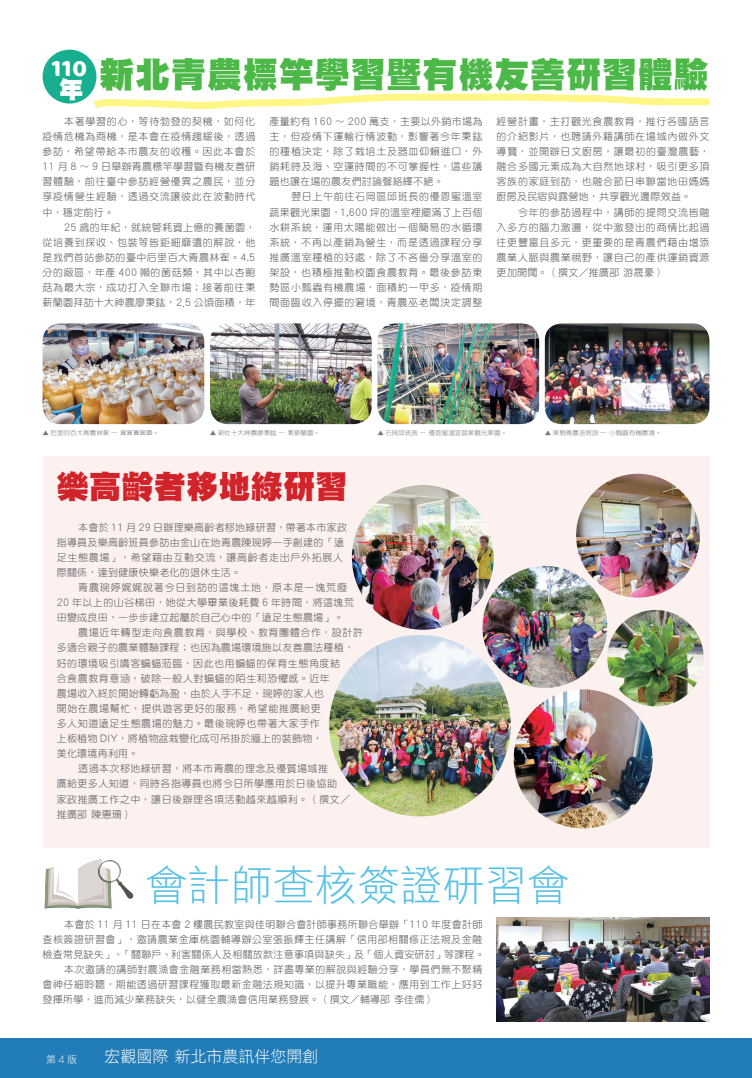
<style>
.page{position:relative;width:752px;height:1078px;background:#fff}
.page>*{position:absolute;margin:0;border:0;box-sizing:border-box;transform-origin:0 0}
.t1{font:42px "DF Hei Std W3";letter-spacing:.01em;color:#58c1e4}
.t2{font:35px "DF Hei Std W12";letter-spacing:.025em;color:#4cb848}
.t3{font:32px "DF Hei Std W12";letter-spacing:.01em;color:#d1232a}
.t4{font:24px "Baloo Bhaijaan";color:#fff}
.t5{font:16px "DF Hei Std W3";color:#fff}
.t6{font:10px/15.1px "DF Yuan Std W3";letter-spacing:.05em;color:#57585a;text-align:justify}
.t7{font:10px/15.1px "DF Yuan Std W3";letter-spacing:.025em;color:#57585a}
.t8{font:10px "DF Yuan Std W3";letter-spacing:.03em;color:#57585a}
.t9{font:10px "DF Hei Std W3";color:#fff}
.t10{font:6.2px "DF Yuan Std W3";letter-spacing:.005em;color:#76787b;scale:1.05 1}
.s1{font-size:11.5px}
.s2{font-family:"Microsoft Jheng Hei"}
.s3{font-family:"Futura Std";font-weight:300}
</style>
<div class="page">
<div style="left:0;top:1038px;width:751px;height:39px;background:#217cb7"></div>
<img style="left:496px;top:917px;width:213px;height:103px">
<div style="left:43px;top:50px;width:53px;height:53px;background:#17af8f;border-radius:50%"></div>
<img style="left:210px;top:323px;width:161px;height:101px">
<img style="left:43px;top:323px;width:161px;height:101px">
<img style="left:377px;top:323px;width:162px;height:101px">
<img style="left:544px;top:323px;width:165px;height:101px">
<svg style="left:93px;top:93px;width:617px;height:16px"></svg>
<div style="left:43px;top:456px;width:666px;height:392px;background:#fdf1f0"></div>
<img style="left:351px;top:485px;width:142px;height:144px">
<img style="left:575px;top:473px;width:124px;height:124px;border-radius:62px">
<img style="left:482px;top:566px;width:125px;height:121px">
<img style="left:513px;top:689px;width:139px;height:139px;border-radius:69px">
<img style="left:607px;top:609px;width:96px;height:97px;border-radius:48px">
<svg style="left:45px;top:859px;width:89px;height:49px"></svg>
<img style="left:329px;top:634px;width:181px;height:182px;border-radius:91px">
<h2 class="t2" style="left:59px;top:55px;width:651px"><sub>年</sub> 新北青農標竿學習暨有機友善研習體驗</h2>
<h3 class="t4" style="left:52px;top:51px;width:37px">110</h3>
<p class="t6" style="left:43px;top:114px;width:214px;text-indent:22px">本著學習的心，等待勃發的契機，如何化疫情危機為商機，是本會在疫情趨緩後，透過參訪，希望帶給本市農友的收穫。因此本會於<span class="s1">11</span> 月 <span class="s1">8</span> ∼ <span class="s1">9</span> 日舉辦青農標竿學習暨有機友善研習體驗，前往臺中參訪經營優異之農民，並分享疫情營生經驗，透過交流讓彼此在波動時代中，穩定前行。</p>
<p class="t6" style="left:43px;top:219px;width:214px;text-indent:22px"><span class="s1">25</span> 歲的年紀，就統管耗資上億的養菌園，從培養到採收、包裝等皆鉅細靡遺的解說，他是我們首站參訪的臺中后里百大青農林<span class="s2">隺</span>。<span class="s1">4.5</span>分的廠區，年產 <span class="s1">400</span> 噸的菌菇類，其中以杏鮑菇為最大宗，成功打入全聯市場；接著前往秉薪蘭園拜訪十大神農廖秉鈜，<span class="s1">2.5</span> 公頃面積，年</p>
<p class="t6" style="left:269px;top:114px;width:214px">產量約有 <span class="s1">160</span> ∼ <span class="s1">200</span> 萬支，主要以外銷市場為主，但疫情下運輸行情波動，影響著今年秉鈜的種植決定，除了栽培土及器皿仰賴進口，外銷耗時及海、空運時間的不可掌握性，這些議題也讓在場的農友們討論聲絡繹不絕。</p>
<p class="t6" style="left:269px;top:189px;width:214px;text-indent:22px">翌日上午前往石岡區邱班長的優恩蜜溫室蔬果觀光果園，<span class="s1">1,600</span> 坪的溫室裡擺滿了上百個水耕系統，運用太陽能做出一個簡易的水循環系統，不再以產銷為營生，而是透過課程分享推廣溫室種植的好處，除了不吝嗇分享溫室的架設，也積極推動校園食農教育。最後參訪東勢區小瓢蟲有機農場，面積約一甲多，疫情期間面臨收入停擺的窘境，青農巫老闆決定調整</p>
<p class="t6" style="left:496px;top:114px;width:214px">經營計畫，主打觀光食農教育，推行各國語言的介紹影片，也聘請外籍講師在場域內做外文導覽，並開辦日文廚房，讓最初的臺灣農藝，融合多國元素成為大自然地球村，吸引更多頂客族的家庭到訪，也融合節日串聯當地田媽媽廚房及民宿與露營地，共享觀光邊際效益。</p>
<p class="t6" style="left:496px;top:204px;width:214px;text-indent:22px">今年的參訪過程中，講師的提問交流皆融入多方的腦力激盪，從中激發出的商情比起過往更豐富且多元，更重要的是青農們藉由增添農業人脈與農業視野，讓自己的產供運銷資源更加開闊。（撰文／推廣部游晟豪）</p>
<p class="t10" style="left:43px;top:429px;width:113px">▲ 后里的百大青農林<span class="s2">隺</span> — <span class="s2">嵩賀養菌園</span>。</p>
<p class="t10" style="left:210px;top:429px;width:106px">▲ 新社十大神農廖秉鈜 — 秉薪蘭園。</p>
<p class="t10" style="left:377px;top:429px;width:125px">▲ 石岡邱班長 — 優恩蜜溫室蔬果觀光果園。</p>
<p class="t10" style="left:544px;top:429px;width:113px">▲ 東勢青農巫居訓 — 小瓢蟲有機農場。</p>
<h3 class="t3" style="left:57px;top:469px;width:292px">樂高齡者移地綠研習</h3>
<p class="t7" style="left:57px;top:519px;width:292px;text-indent:22px">本會於 <span class="s1">11</span> 月 <span class="s1">29</span> 日辦理樂高齡者移地綠研習，帶著本市家政指導員及樂高齡班員參訪由金山在地青農陳琬婷一手創建的「遠足生態農場」，希望藉由互動交流，讓高齡者走出戶外拓展人際關係，達到健康快樂老化的退休生活。</p>
<p class="t6" style="left:57px;top:579px;width:299px;text-align:left;text-indent:22px">青農琬婷娓娓說著今日到訪的這塊土地，原本是一塊荒廢<br><span class="s1">20</span> 年以上的山谷梯田，她從大學畢業後耗費 <span class="s1">6</span> 年時間，將這塊荒田變成良田，一步步建立起屬於自己心中的「遠足生態農場」。</p>
<p class="t6" style="left:78px;top:625px;width:286px">農場近年轉型走向食農教育，與學校、教育團體合作，設計許</p>
<p class="t7" style="left:57px;top:640px;width:298px">多適合親子的農業體驗課程；也因為農場環境施以友善農法種植，</p>
<p class="t6" style="left:57px;top:655px;width:285px">好的環境吸引嬌客蝙蝠蒞臨，因此也用蝙蝠的保育生態角度結</p>
<p class="t6" style="left:57px;top:670px;width:274px">合食農教育意涵，破除一般人對蝙蝠的陌生和恐懼感。近年</p>
<p class="t8" style="left:57px;top:687px;width:268px">農場收入終於開始轉虧為盈，由於人手不足，琬婷的家人也</p>
<p class="t6" style="left:57px;top:700px;width:265px">開始在農場幫忙，提供遊客更好的服務，希望能推廣給更</p>
<p class="t6" style="left:57px;top:715px;width:264px">多人知道遠足生態農場的魅力。最後琬婷也帶著大家手作</p>
<p class="t7" style="left:57px;top:730px;width:267px">上板植物 <span class="s1">DIY</span>，將植物盆栽變化成可吊掛於牆上的裝飾物，</p>
<p class="t7" style="left:57px;top:745px;width:83px">美化環境再利用。</p>
<p class="t6" style="left:78px;top:760px;width:251px">透過本次移地綠研習，將本市青農的理念及優質場域推</p>
<p class="t6" style="left:57px;top:776px;width:281px">廣給更多人知道，同時各指導員也將今日所學應用於日後協助</p>
<p class="t6" style="left:57px;top:791px;width:294px">家政推廣工作之中，讓日後辦理各項活動越來越順利。（撰文／</p>
<p class="t6" style="left:57px;top:806px;width:77px">推廣部陳惠珊）</p>
<h1 class="t1" style="left:145px;top:861px;width:425px">會計師查核簽證研習會</h1>
<p class="t8" style="left:64px;top:918px;width:419px">本會於 <span class="s1">11</span> 月 <span class="s1">11</span> 日在本會 <span class="s1">2</span> 樓農民教室與佳明聯合會計師事務所聯合舉辦「<span class="s1">110</span> 年度會計師</p>
<p class="t6" style="left:43px;top:931px;width:441px">查核簽證研習會」，邀請農業金庫桃園輔導辦公室張振輝主任講解「信用部相關修正法規及金融</p>
<p class="t7" style="left:43px;top:946px;width:443px">檢查常見缺失」、「關聯戶、利害關係人及相關放款注意事項與缺失」及「個人資安研討」等課程。</p>
<p class="t6" style="left:64px;top:961px;width:419px">本次邀請的講師對農漁會金融業務相當熟悉，詳盡專業的解說與經驗分享，學員們無不聚精</p>
<p class="t6" style="left:43px;top:976px;width:441px">會神仔細聆聽，期能透過研習課程獲取最新金融法規知識，以提升專業職能，應用到工作上好好</p>
<p class="t7" style="left:43px;top:991px;width:393px">發揮所學，進而減少業務缺失，以健全農漁會信用業務發展。（撰文／輔導部李佳儒）</p>
<p class="t9" style="left:46px;top:1053px;width:33px">第<span class="s3">4</span>版</p>
<h3 class="t5" style="left:104px;top:1047px;width:215px">宏觀國際新北市農訊伴您開創</h3>
</div>
